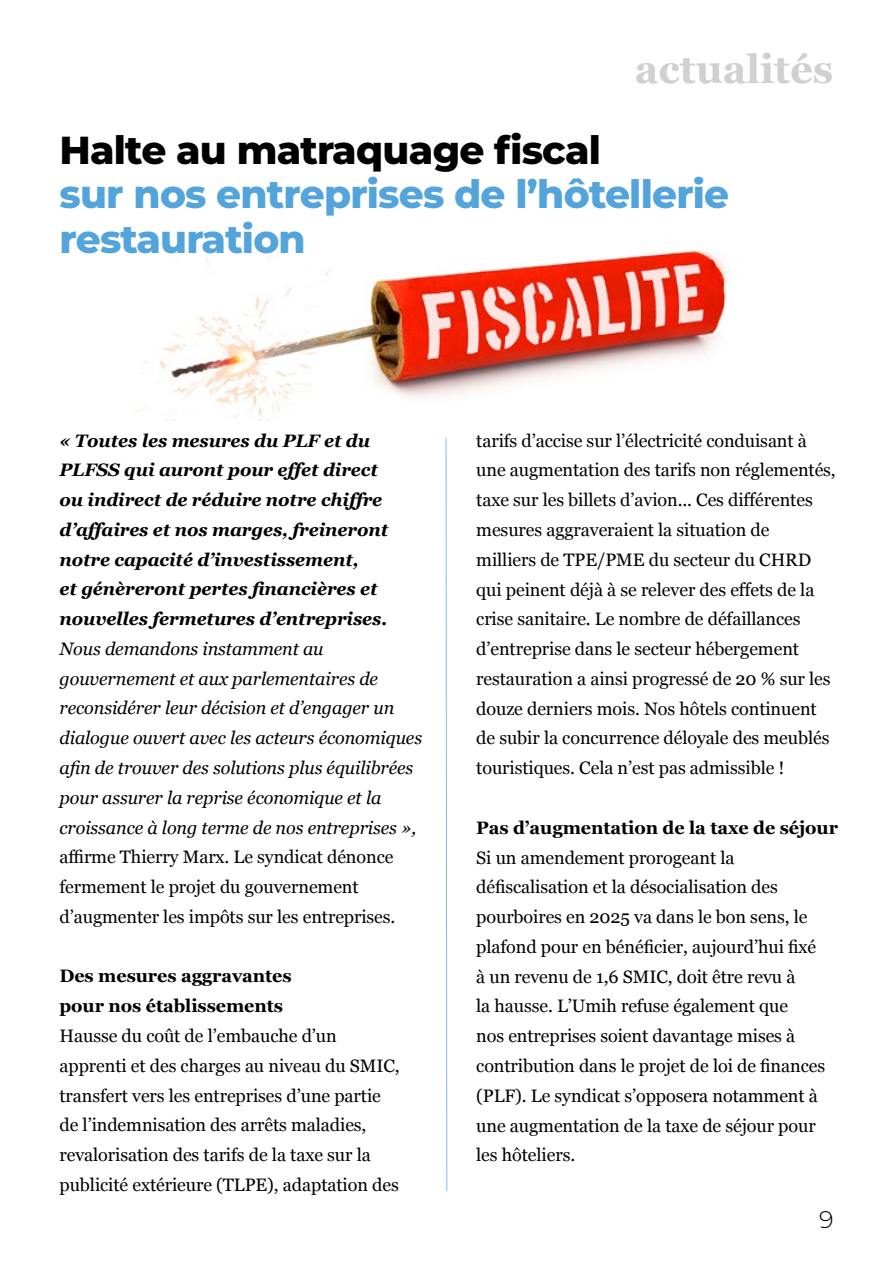
<style>
.page{position:relative;width:893px;height:1263px;background:#fff}
.page>*{position:absolute;margin:0;border:0;box-sizing:border-box;transform-origin:0 0}
.t1{font:700 39.9px "Georgia";color:#d0d0d0}
.t2{font:100 39px/44.7px "Montserrat";letter-spacing:-.02em;color:#53a4db}
.t3{font:100 39px "Montserrat";letter-spacing:-.02em;color:#000}
.t4{font:100 24px "Montserrat";color:#000}
.t5{font:18px/29.7px "Georgia";letter-spacing:-.005em;color:#000}
.t6{font:italic 18px/29.7px "Georgia";letter-spacing:-.005em;color:#000}
.t7{font:italic 700 18px/29.7px "Georgia";letter-spacing:-.005em;color:#000}
.t8{font:700 18px/29.7px "Georgia";letter-spacing:-.005em;color:#000}
</style>
<div class="page">
<img style="left:134px;top:243px;width:593px;height:178px">
<svg style="left:446px;top:438px;width:1px;height:753px"></svg>
<h1 class="t1" style="left:635px;top:39px;width:200px">actualités</h1>
<h2 class="t3" style="left:60px;top:125px;width:543px">Halte au matraquage fiscal</h2>
<h2 class="t2" style="left:60px;top:176px;width:671px">sur nos entreprises de l’hôtellerie restauration</h2>
<p class="t7" style="left:60px;top:425px;width:330px">« Toutes les mesures du PLF et du PLFSS qui auront pour effet direct ou indirect de réduire notre chiffre d’affaires et nos marges, freineront notre capacité d’investissement,<br>et génèreront pertes financières et nouvelles fermetures d’entreprises.</p>
<p class="t6" style="left:60px;top:633px;width:364px">Nous demandons instamment au gouvernement et aux parlementaires de reconsidérer leur décision et d’engager un dialogue ouvert avec les acteurs économiques afin de trouver des solutions plus équilibrées pour assurer la reprise économique et la croissance à long terme de nos entreprises »,</p>
<p class="t5" style="left:60px;top:841px;width:337px">affirme Thierry Marx. Le syndicat dénonce fermement le projet du gouvernement d’augmenter les impôts sur les entreprises.</p>
<p class="t8" style="left:60px;top:960px;width:234px">Des mesures aggravantes pour nos établissements</p>
<p class="t5" style="left:60px;top:1020px;width:342px">Hausse du coût de l’embauche d’un apprenti et des charges au niveau du SMIC, transfert vers les entreprises d’une partie de l’indemnisation des arrêts maladies, revalorisation des tarifs de la taxe sur la publicité extérieure (TLPE), adaptation des</p>
<p class="t5" style="left:476px;top:425px;width:361px">tarifs d’accise sur l’électricité conduisant à une augmentation des tarifs non réglementés, taxe sur les billets d’avion... Ces différentes mesures aggraveraient la situation de<br>milliers de TPE/PME du secteur du CHRD qui peinent déjà à se relever des effets de la crise sanitaire. Le nombre de défaillances d’entreprise dans le secteur hébergement restauration a ainsi progressé de 20 % sur les douze derniers mois. Nos hôtels continuent de subir la concurrence déloyale des meublés touristiques. Cela n’est pas admissible !</p>
<p class="t8" style="left:476px;top:812px;width:363px">Pas d’augmentation de la taxe de séjour</p>
<p class="t5" style="left:476px;top:842px;width:350px">Si un amendement prorogeant la défiscalisation et la désocialisation des pourboires en 2025 va dans le bon sens, le plafond pour en bénéficier, aujourd’hui fixé à un revenu de 1,6 SMIC, doit être revu à<br>la hausse. L’Umih refuse également que<br>nos entreprises soient davantage mises à contribution dans le projet de loi de finances (PLF). Le syndicat s’opposera notamment à une augmentation de la taxe de séjour pour les hôteliers.</p>
<h3 class="t4" style="left:819px;top:1204px;width:16px">9</h3>
</div>
